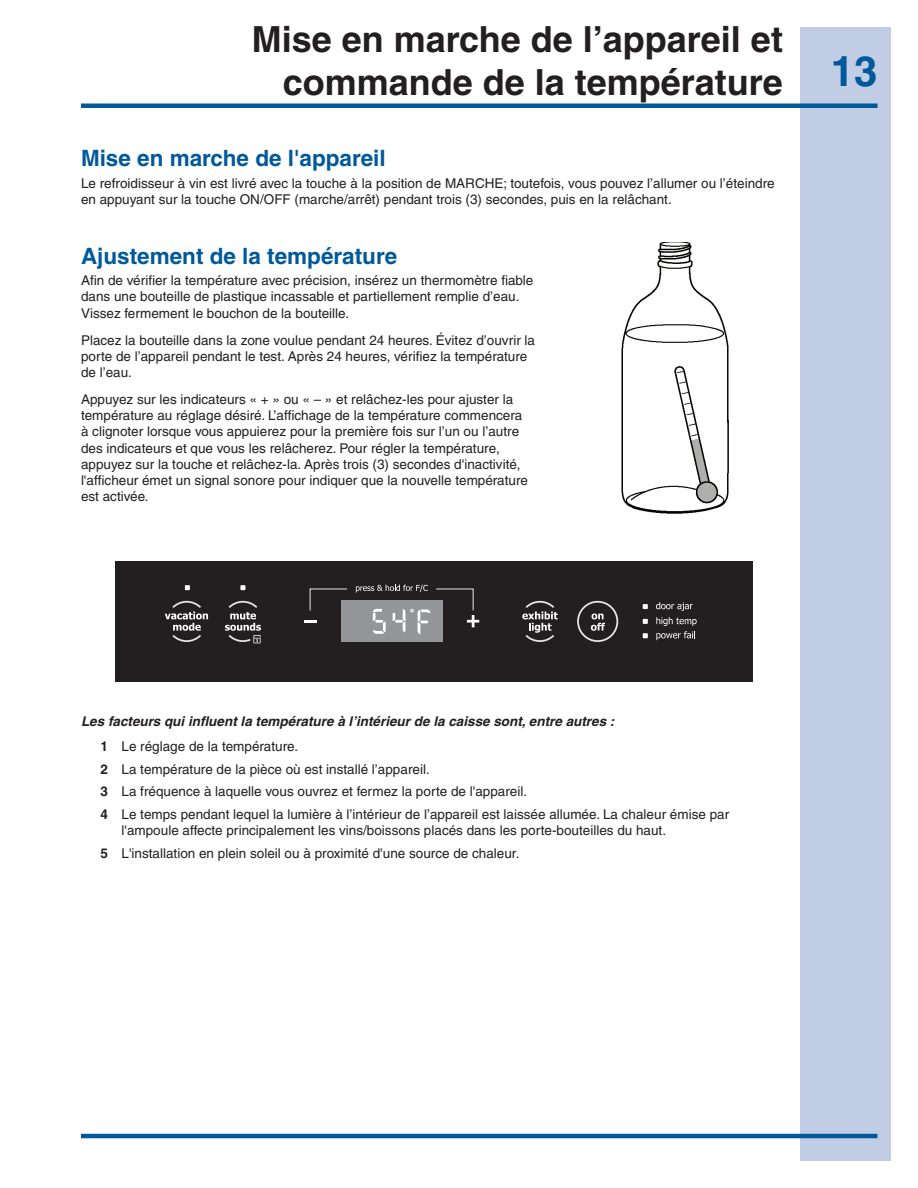
<style>
.page{position:relative;width:918px;height:1188px;background:#fff}
.page>*{position:absolute;margin:0;border:0;box-sizing:border-box;transform-origin:0 0}
.t1{font:700 42px "Helvetica";color:#00599b}
.t2{font:700 36px/43.2px "Helvetica";color:#231f20;text-align:right}
.t3{font:700 22.5px "Helvetica";color:#00599b}
.t4{font:13.5px/16.2px "Helvetica";color:#231f20}
.t5{font:italic 700 13.5px/24.9px "Helvetica";color:#231f20}
.s1{font-style:normal}
.s2{font-weight:400;font-style:normal}
.s3{font-weight:700}
</style>
<div class="page">
<div style="left:801px;top:27px;width:90px;height:1134px;background:#c1cde5"></div>
<hr style="left:81px;top:104px;width:797px;height:4px;background:#00599b">
<hr style="left:81px;top:1134px;width:797px;height:4px;background:#00599b">
<img style="left:621px;top:242px;width:108px;height:272px">
<div style="left:115px;top:561px;width:638px;height:121px;background:#231f20"></div>
<svg style="left:656px;top:617px;width:41px;height:23px"></svg>
<svg style="left:656px;top:602px;width:37px;height:9px"></svg>
<svg style="left:643px;top:633px;width:5px;height:5px"></svg>
<svg style="left:643px;top:619px;width:5px;height:5px"></svg>
<svg style="left:643px;top:604px;width:5px;height:5px"></svg>
<svg style="left:165px;top:585px;width:454px;height:58px"></svg>
<h2 class="t2" style="left:252px;top:17px;width:533px">Mise en marche de l’appareil et commande de la température</h2>
<h3 class="t3" style="left:81px;top:145px;width:306px">Mise en marche de l'appareil</h3>
<p class="t4" style="left:81px;top:175px;width:695px">Le refroidisseur à vin est livré avec la touche à la position de MARCHE; toutefois, vous pouvez l’allumer ou l’éteindre en appuyant sur la touche ON/OFF (marche/arrêt) pendant trois (3) secondes, puis en la relâchant.</p>
<h3 class="t3" style="left:81px;top:242px;width:318px">Ajustement de la température</h3>
<p class="t4" style="left:81px;top:272px;width:454px">Afin de vérifier la température avec précision, insérez un thermomètre fiable dans une bouteille de plastique incassable et partiellement remplie d’eau.<br>Vissez fermement le bouchon de la bouteille.</p>
<p class="t4" style="left:81px;top:332px;width:456px">Placez la bouteille dans la zone voulue pendant 24 heures. Évitez d’ouvrir la porte de l’appareil pendant le test. Après 24 heures, vérifiez la température de l’eau.</p>
<p class="t4" style="left:81px;top:391px;width:449px">Appuyez sur les indicateurs « + » ou « – » et relâchez-les pour ajuster la température au réglage désiré. L’affichage de la température commencera à clignoter lorsque vous appuierez pour la première fois sur l’un ou l’autre des indicateurs et que vous les relâcherez. Pour régler la température, appuyez sur la touche et relâchez-la. Après trois (3) secondes d'inactivité, l'afficheur émet un signal sonore pour indiquer que la nouvelle température est activée.</p>
<h1 class="t1" style="left:831px;top:46px;width:48px">13</h1>
<p class="t5" style="left:100px;top:709px;width:515px;text-indent:-19px">Les facteurs qui influent la température à l’intérieur de la caisse sont, entre autres :<br><span class="s1">1</span> <span class="s2">Le réglage de la température.</span></p>
<p class="t4" style="left:100px;top:758px;width:630px;line-height:22.6px"><span class="s3">2</span> La température de la pièce où est installé l’appareil.<br><span class="s3">3</span> La fréquence à laquelle vous ouvrez et fermez la porte de l'appareil.<br><span class="s3">4</span> Le temps pendant lequel la lumière à l’intérieur de l’appareil est laissée allumée. La chaleur émise par</p>
<p class="t4" style="left:100px;top:819px;width:567px;line-height:22.6px;text-indent:21px">l'ampoule affecte principalement les vins/boissons placés dans les porte-bouteilles du haut.<br><span class="s3">5</span> L'installation en plein soleil ou à proximité d'une source de chaleur.</p>
</div>
